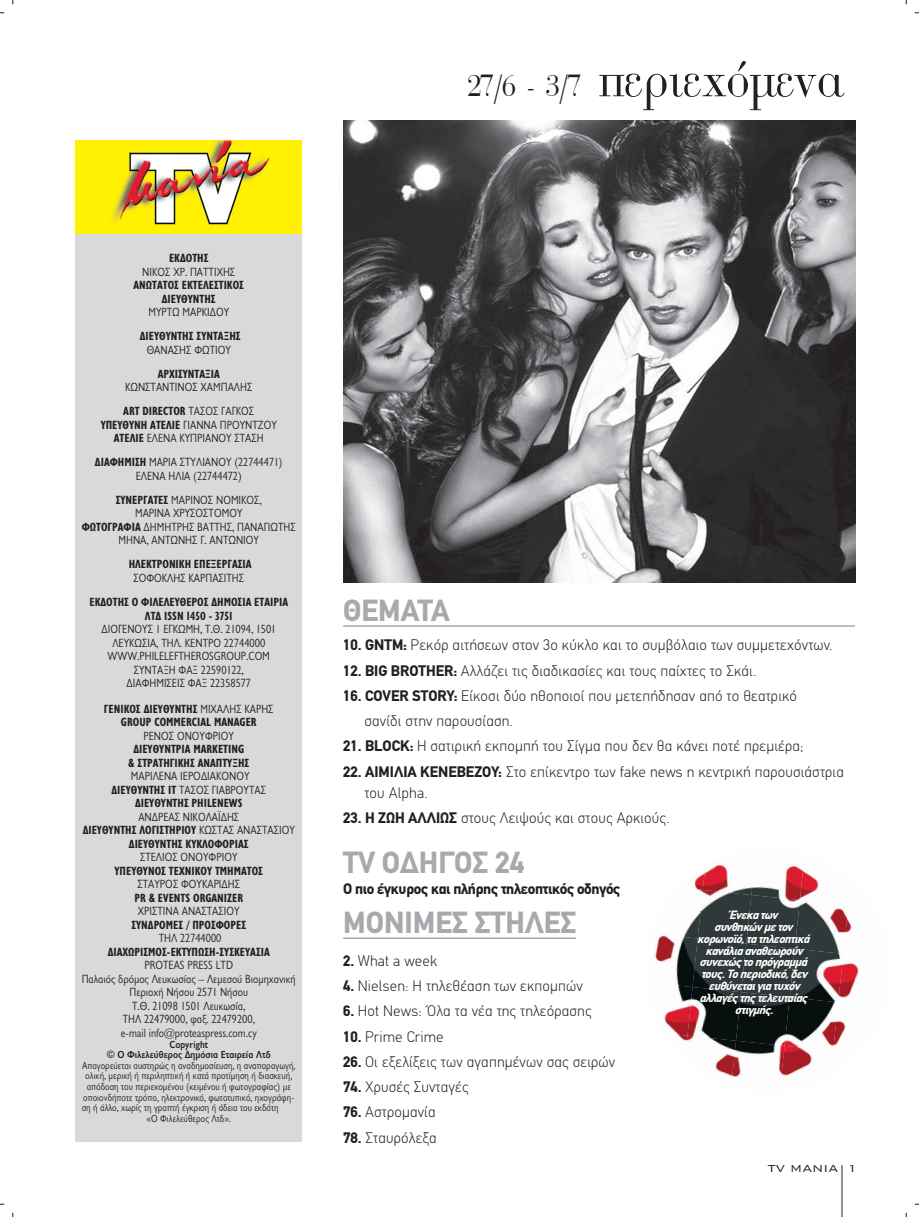
<style>
.page{position:relative;width:919px;height:1217px;background:#fff}
.page>*{position:absolute;margin:0;border:0;box-sizing:border-box;transform-origin:0 0}
.t1{font:52.5px "UB Bonati Cond";color:#231f20}
.t2{font:700 30px "CF Din";color:#a8a9ad}
.t3{font:300 15px/25.2px "CF Din";letter-spacing:.01em;color:#231f20}
.t4{font:700 15px "CF Din";letter-spacing:-.02em;color:#231f20}
.t5{font:300 13.5px "Bank Gothic BT Greek";color:#231f20}
.t6{font:12px/13.5px "Gill Sans Hel Semi Condenced";color:#231f20;text-align:center}
.t7{font:700 12px/13.5px "Gill Sans Hel Condenced";color:#231f20;text-align:center}
.t8{font:italic 700 11.85px/11.9px "CF Din";letter-spacing:-.03em;color:#fff;text-align:center}
.t9{font:10.35px "Gill Sans Hel Semi Condenced";color:#231f20}
.t10{font:700 10.35px "Gill Sans Hel Semi Condenced";letter-spacing:-.005em;color:#231f20}
.s1{font-size:30px}
.s2{font-family:"Gill Sans Hel Semi Condenced";font-weight:400}
.s3{font-family:"Gill Sans Hel Condenced";font-weight:700}
.s4{font-weight:700}
</style>
<div class="page">
<div style="left:75px;top:233px;width:227px;height:908px;background:#d8d9db"></div>
<div style="left:75px;top:140px;width:227px;height:93px;background:#fff101"></div>
<img style="left:112px;top:140px;width:158px;height:85px">
<hr style="left:343px;top:625px;width:511px;height:1px;background:#a8a9ad">
<hr style="left:343px;top:937px;width:233px;height:1px;background:#a8a9ad">
<hr style="left:841px;top:1164px;width:1px;height:52px;background:#231f20">
<img style="left:694px;top:874px;width:8px;height:10px">
<img style="left:702px;top:864px;width:49px;height:25px">
<img style="left:751px;top:865px;width:48px;height:29px">
<img style="left:799px;top:868px;width:20px;height:31px">
<img style="left:685px;top:884px;width:17px;height:49px">
<img style="left:697px;top:889px;width:54px;height:49px">
<img style="left:746px;top:894px;width:53px;height:49px">
<img style="left:794px;top:899px;width:49px;height:49px">
<img style="left:843px;top:910px;width:9px;height:23px">
<img style="left:655px;top:933px;width:42px;height:48px">
<img style="left:692px;top:938px;width:54px;height:48px">
<div style="left:741px;top:943px;width:53px;height:48px;background:#30393a"></div>
<img style="left:789px;top:948px;width:51px;height:48px">
<img style="left:838px;top:953px;width:21px;height:45px">
<img style="left:664px;top:981px;width:28px;height:51px">
<img style="left:687px;top:986px;width:54px;height:49px">
<img style="left:736px;top:991px;width:53px;height:49px">
<img style="left:784px;top:996px;width:52px;height:49px">
<img style="left:833px;top:1002px;width:13px;height:44px">
<img style="left:675px;top:1032px;width:12px;height:7px">
<img style="left:682px;top:1035px;width:54px;height:41px">
<img style="left:730px;top:1040px;width:54px;height:38px">
<img style="left:779px;top:1045px;width:54px;height:33px">
<img style="left:830px;top:1050px;width:3px;height:28px">
<img style="left:343px;top:120px;width:512px;height:463px">
<p class="t1" style="left:467px;top:55px;width:375px"><span class="s1">27/6 - 3/7</span> περιεχόμενα</p>
<p class="t7" style="left:133px;top:253px;width:112px">EΚΔOΤΗΣ<br><span class="s2">ΝΙΚΟΣ ΧΡ. ΠΑΤΤΙΧΗΣ<br></span>ΑΝΩΤΑΤΟΣ ΕΚΤΕΛΕΣΤΙΚΟΣ<br>ΔΙΕΥΘΥΝΤΗΣ<br><span class="s2">ΜΥΡΤΩ ΜΑΡΚΙΔΟΥ</span></p>
<p class="t7" style="left:140px;top:331px;width:102px">ΔΙΕΥΘΥΝΤΗΣ ΣΥΝΤΑΞΗΣ<br><span class="s2">ΘΑΝΑΣΗΣ ΦΩΤΙΟΥ</span></p>
<p class="t6" style="left:125px;top:368px;width:129px"><span class="s3">ΑΡΧΙΣΥΝΤΑΞΙΑ<br></span>ΚΩΝΣΤΑΝΤΙΝΟΣ ΧΑΜΠΑΛΗΣ</p>
<p class="t6" style="left:101px;top:406px;width:178px"><span class="s3">ΑRT DIRECTOR</span> TΑΣΟΣ ΓΑΓΚΟΣ<br><span class="s3">ΥΠΕΥΘΥΝH ΑΤΕΛΙΕ</span> ΓΙΑΝΝΑ ΠΡΟΥΝΤΖΟΥ<br><span class="s3">ΑΤΕΛΙΕ</span> ΕΛΕΝΑ ΚΥΠΡΙΑΝΟΥ ΣΤΑΣΗ</p>
<p class="t6" style="left:95px;top:457px;width:189px"><span class="s3">ΔΙΑΦΗΜΙΣΗ</span> ΜΑΡΙΑ ΣΤΥΛΙΑΝΟΥ (22744471)<br>ΕΛΕΝΑ ΗΛΙΑ (22744472)</p>
<p class="t6" style="left:82px;top:494px;width:215px"><span class="s3">ΣΥΝΕΡΓΑΤΕΣ</span> ΜΑΡΙΝΟΣ ΝΟΜΙΚΟΣ,<br>ΜΑΡΙΝΑ ΧΡΥΣΟΣΤΟΜΟΥ<br><span class="s3">ΦΩΤΟΓΡΑΦΙΑ</span> ΔΗΜΗΤΡΗΣ ΒΑΤΤΗΣ, ΠΑΝΑΓΙΩΤΗΣ<br>ΜΗΝΑ, ΑΝΤΩΝΗΣ Γ. ΑΝΤΩΝΙΟΥ</p>
<p class="t7" style="left:129px;top:559px;width:124px">ΗΛΕΚΤΡΟΝΙΚΗ ΕΠΕΞΕΡΓΑΣΙΑ<br><span class="s2">ΣΟΦΟΚΛΗΣ ΚΑΡΠΑΣΙΤΗΣ</span></p>
<p class="t6" style="left:89px;top:596px;width:200px"><span class="s3">ΕΚΔΟΤΗΣ Ο ΦΙΛΕΛΕΥΘΕΡΟΣ ΔΗΜΟΣΙΑ ΕΤΑΙΡΙΑ<br>ΛΤΔ ISSN 1450 - 3751<br></span>ΔΙΟΓΕΝΟΥΣ 1 ΕΓΚΩΜΗ, Τ.Θ. 21094, 1501<br>ΛΕΥΚΩΣΙΑ, ΤΗΛ. ΚΕΝΤΡΟ 22744000<br>WWW.PHILELEFTHEROSGROUP.COM<br>ΣΥΝΤΑΞΗ ΦΑΞ 22590122,<br>ΔΙΑΦΗΜΙΣΕΙΣ ΦΑΞ 22358577</p>
<p class="t6" style="left:82px;top:703px;width:216px"><span class="s3">ΓΕΝΙΚΟΣ ΔΙΕΥΘΥΝΤΗΣ</span> MΙΧΑΛΗΣ ΚΑΡΗΣ<br><span class="s3">GROUP COMMERCIAL MANAGER<br></span>ΡΕΝΟΣ ΟΝΟΥΦΡΙΟΥ<br><span class="s3">ΔΙΕΥΘΥΝΤΡΙΑ MARKETING<br>&amp; ΣΤΡΑΤΗΓΙΚΗΣ ΑΝΑΠΤΥΞΗΣ<br></span>ΜΑΡΙΛΕΝΑ ΙΕΡΟΔΙΑΚΟΝΟΥ<br><span class="s3">ΔΙΕΥΘΥΝΤΗΣ IT</span> TΑΣΟΣ ΓΙΑΒΡΟΥΤΑΣ<br><span class="s3">ΔΙΕΥΘΥΝΤΗΣ PHILENEWS<br></span>ΑΝΔΡΕΑΣ ΝΙΚΟΛΑΪΔΗΣ<br><span class="s3">ΔΙΕΥΘΥΝΤΗΣ ΛΟΓΙΣΤΗΡΙΟΥ</span> ΚΩΣΤΑΣ ΑΝΑΣΤΑΣΙΟΥ<br><span class="s3">ΔΙΕΥΘΥΝΤΗΣ ΚΥΚΛΟΦΟΡΙΑΣ<br></span>ΣΤΕΛΙΟΣ ΟΝΟΥΦΡΙΟΥ<br><span class="s3">ΥΠΕΥΘΥΝΟΣ ΤΕΧΝΙΚΟΥ ΤΜΗΜΑΤΟΣ<br></span>ΣΤΑΥΡΟΣ ΦΟΥΚΑΡΙΔΗΣ<br><span class="s3">PR &amp; EVENTS ORGANIZER<br></span>ΧΡΙΣΤΙΝΑ ΑΝΑΣΤΑΣΙΟΥ<br><span class="s3">ΣΥΝΔΡΟΜΕΣ / ΠΡΟΣΦΟΡΕΣ<br></span>ΤΗΛ 22744000<br><span class="s3">ΔΙΑΧΩΡΙΣΜΟΣ-ΕΚΤΥΠΩΣΗ-ΣΥΣΚΕΥΑΣΙΑ<br></span>PROTEAS PRESS LTD<br>Παλαιός δρόμος Λευκωσίας – Λεμεσού Βιομηχανική<br>Περιοχή Νήσου 2571 Νήσου<br>Τ.Θ. 21098 1501 Λευκωσία,<br>ΤΗΛ 22479000, φαξ. 22479200,<br>e-mail info@proteaspress.com.cy</p>
<p class="t10" style="left:169px;top:1037px;width:40px">Copyright</p>
<p class="t10" style="left:107px;top:1048px;width:166px">© O Φιλελεύθερος Δημόσια Εταιρεία Λτδ</p>
<p class="t9" style="left:82px;top:1061px;width:215px">Απαγορεύεται αυστηρώς η αναδημοσίευση, η αναπαραγωγή,</p>
<p class="t9" style="left:85px;top:1072px;width:208px">ολική, μερική ή περιληπτική ή κατά προτίμηση ή διασκευή,</p>
<p class="t9" style="left:87px;top:1082px;width:206px">απόδοση του περιεχομένου (κειμένου ή φωτογραφίας) με</p>
<p class="t9" style="left:83px;top:1093px;width:213px">οποιονδήποτε τρόπο, ηλεκτρονικό, φωτοτυπικό, ηχογράφη-</p>
<p class="t9" style="left:82px;top:1104px;width:198px">ση ή άλλο, χωρίς τη γραπτή έγκριση ή άδεια του εκδότη</p>
<p class="t9" style="left:146px;top:1114px;width:86px">«Ο Φιλελεύθερος Λτδ».</p>
<p class="t2" style="left:343px;top:599px;width:108px">ΘΕΜΑΤΑ</p>
<p class="t3" style="left:343px;top:634px;width:491px"><span class="s4">10. GNTM:</span> Ρεκόρ αιτήσεων στον 3ο κύκλο και το συμβόλαιο των συμμετεχόντων.</p>
<p class="t3" style="left:343px;top:659px;width:414px"><span class="s4">12. BIG BROTHER:</span> Αλλάζει τις διαδικασίες και τους παίχτες το Σκάι.</p>
<p class="t3" style="left:364px;top:684px;width:434px;text-indent:-21px"><span class="s4">16. COVER STORY:</span> Είκοσι δύο ηθοποιοί που μετεπήδησαν από το θεατρικό σανίδι στην παρουσίαση.</p>
<p class="t3" style="left:343px;top:735px;width:462px"><span class="s4">21. BLOCK:</span> Η σατιρική εκπομπή του Σίγμα που δεν θα κάνει ποτέ πρεμιέρα;</p>
<p class="t3" style="left:364px;top:762px;width:481px;line-height:21px;text-indent:-21px"><span class="s4">22. ΑΙΜΙΛΙΑ ΚΕΝΕΒΕΖΟΥ:</span> Στο επίκεντρο των fake news η κεντρική παρουσιάστρια του Alpha.</p>
<p class="t3" style="left:343px;top:806px;width:328px"><span class="s4">23. Η ΖΩΗ ΑΛΛΙΩΣ</span> στους Λειψούς και στους Αρκιούς.</p>
<p class="t2" style="left:343px;top:851px;width:183px">TV ΟΔΗΓΟΣ 24</p>
<p class="t4" style="left:343px;top:883px;width:279px">Ο πιο έγκυρος και πλήρης τηλεοπτικός οδηγός</p>
<p class="t2" style="left:343px;top:911px;width:234px">ΜΟΝΙΜΕΣ ΣΤΗΛΕΣ</p>
<p class="t3" style="left:343px;top:949px;width:96px"><span class="s4">2.</span> What a week</p>
<p class="t3" style="left:343px;top:974px;width:241px"><span class="s4">4.</span> Nielsen: Η τηλεθέαση των εκπομπών</p>
<p class="t3" style="left:343px;top:999px;width:250px"><span class="s4">6.</span> Hot News: Όλα τα νέα της τηλεόρασης</p>
<p class="t3" style="left:343px;top:1025px;width:102px"><span class="s4">10.</span> Prime Crime</p>
<p class="t3" style="left:343px;top:1050px;width:273px"><span class="s4">26.</span> Οι εξελίξεις των αγαπημένων σας σειρών</p>
<p class="t3" style="left:343px;top:1075px;width:127px"><span class="s4">74.</span> Χρυσές Συνταγές</p>
<p class="t3" style="left:343px;top:1100px;width:94px"><span class="s4">76.</span> Αστρομανία</p>
<p class="t3" style="left:343px;top:1125px;width:95px"><span class="s4">78.</span> Σταυρόλεξα</p>
<p class="t5" style="left:768px;top:1159px;width:91px">TV MANIA 1</p>
<p class="t8" style="left:697px;top:910px;width:117px">Ένεκατων συνθηκώνμετον κορωνοϊό,τατηλεοπτικά κανάλιααναθεωρούν συνεχώςτοπρόγραμμά τους.Τοπεριοδικό,δεν ευθύνεταιγιατυχόν αλλαγέςτηςτελευταίας στιγμής.</p>
</div>
